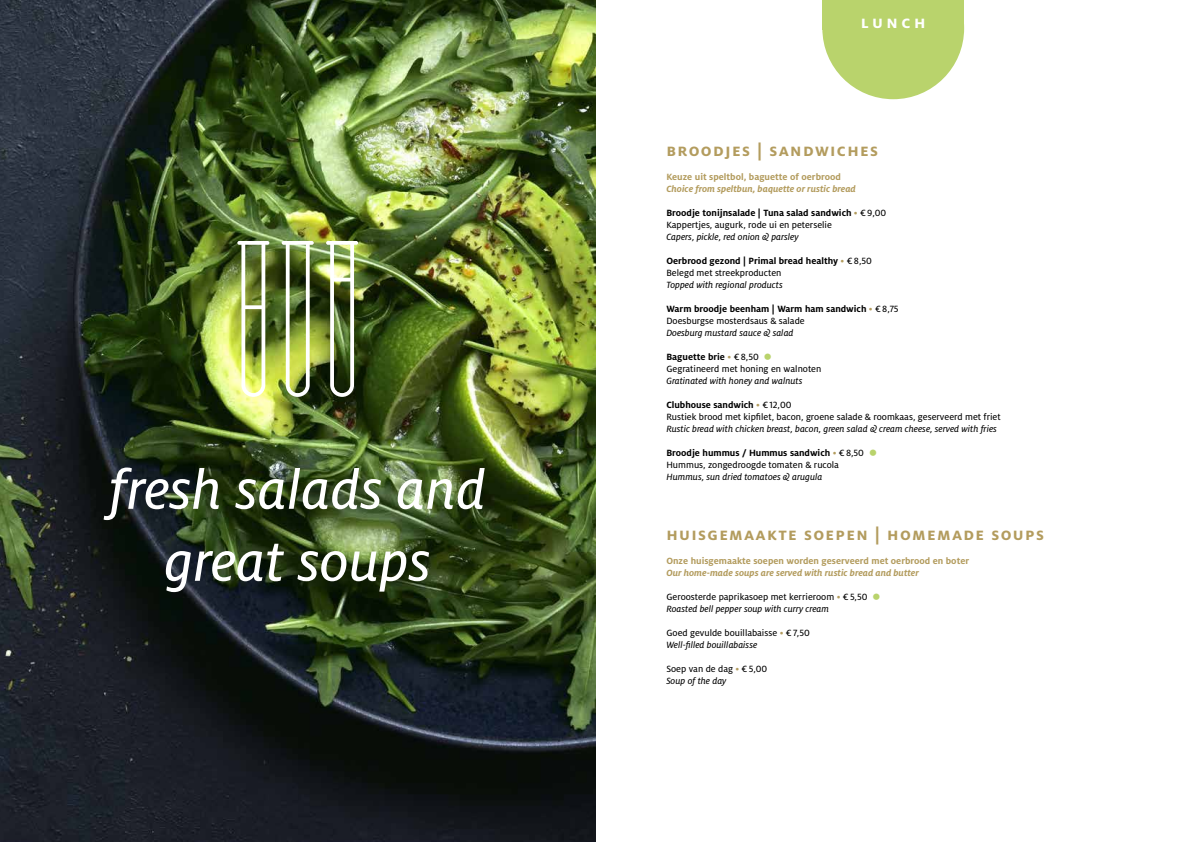
<style>
.page{position:relative;width:1191px;height:842px;background:#fff}
.page>*{position:absolute;margin:0;border:0;box-sizing:border-box;transform-origin:0 0}
.t1{font:60px/72px "Milo OT Text Ita";color:#fff;text-align:center}
.t2{font:700 18px "Milo OT";letter-spacing:.075em;color:#b39c5e}
.t3{font:700 18px "Milo OT";letter-spacing:.2em;color:#fff}
.t4{font:10px "Milo OT Text";color:#000}
.t5{font:10px "Milo OT Text Ita";color:#000}
.t6{font:700 10px "Milo OT";color:#000}
.t7{font:700 10px "Milo OT";color:#b39c5e}
.t8{font:italic 700 10px "Milo OT";color:#b39c5e}
.s1{font-family:"Milo OT Text";font-weight:400;color:#b39c5e}
.s2{font-family:"Milo OT Text";font-weight:400}
.s3{color:#b39c5e}
</style>
<div class="page">
<svg style="left:822px;top:29px;width:142px;height:70px"></svg>
<div style="left:822px;top:0;width:142px;height:29px;background:#b9d36c"></div>
<img style="left:0;top:0;width:595px;height:842px">
<img style="left:326px;top:241px;width:32px;height:156px">
<img style="left:237px;top:241px;width:32px;height:156px">
<img style="left:282px;top:241px;width:32px;height:156px">
<h1 class="t1" style="left:109px;top:454px;width:378px">fresh salads and great soups</h1>
<h2 class="t3" style="left:860px;top:13px;width:66px">lunch</h2>
<h2 class="t2" style="left:666px;top:140px;width:213px">broodjes | sandwiches</h2>
<p class="t7" style="left:666px;top:171px;width:176px">Keuze uit speltbol, baguette of oerbrood</p>
<p class="t8" style="left:666px;top:183px;width:191px">Choice from speltbun, baquette or rustic bread</p>
<p class="t6" style="left:666px;top:207px;width:221px">Broodje tonijnsalade | Tuna salad sandwich <span class="s1">•</span> <span class="s2">€9,00</span></p>
<p class="t4" style="left:666px;top:219px;width:167px">Kappertjes, augurk, rode ui en peterselie</p>
<p class="t5" style="left:666px;top:231px;width:134px">Capers, pickle, red onion &amp; parsley</p>
<p class="t6" style="left:666px;top:255px;width:207px">Oerbrood gezond | Primal bread healthy <span class="s1">•</span> <span class="s2">€8,50</span></p>
<p class="t4" style="left:666px;top:267px;width:117px">Belegd met streekproducten</p>
<p class="t5" style="left:666px;top:279px;width:118px">Topped with regional products</p>
<p class="t6" style="left:666px;top:303px;width:234px">Warm broodje beenham | Warm ham sandwich <span class="s1">•</span> <span class="s2">€8,75</span></p>
<p class="t4" style="left:666px;top:315px;width:140px">Doesburgse mosterdsaus &amp; salade</p>
<p class="t5" style="left:666px;top:327px;width:129px">Doesburg mustard sauce &amp; salad</p>
<p class="t6" style="left:666px;top:351px;width:94px">Baguette brie <span class="s1">•</span> <span class="s2">€8,50</span></p>
<p class="t4" style="left:666px;top:363px;width:156px">Gegratineerd met honing en walnoten</p>
<p class="t5" style="left:666px;top:375px;width:138px">Gratinated with honey and walnuts</p>
<p class="t6" style="left:666px;top:399px;width:127px">Clubhouse sandwich <span class="s1">•</span> <span class="s2">€12,00</span></p>
<p class="t4" style="left:666px;top:411px;width:336px">Rustiek brood met kipfilet, bacon, groene salade &amp; roomkaas, geserveerd met friet</p>
<p class="t5" style="left:666px;top:423px;width:332px">Rustic bread with chicken breast, bacon, green salad &amp; cream cheese, served with fries</p>
<p class="t6" style="left:666px;top:447px;width:199px">Broodje hummus / Hummus sandwich <span class="s1">•</span> <span class="s2">€8,50</span></p>
<p class="t4" style="left:666px;top:459px;width:174px">Hummus, zongedroogde tomaten &amp; rucola</p>
<p class="t5" style="left:666px;top:471px;width:157px">Hummus, sun dried tomatoes &amp; arugula</p>
<h2 class="t2" style="left:666px;top:524px;width:379px">H uisgemaakte Soepen | homemade soups</h2>
<p class="t7" style="left:666px;top:555px;width:304px">Onze huisgemaakte soepen worden geserveerd met oerbrood en boter</p>
<p class="t8" style="left:666px;top:567px;width:254px">Our home-made soups are served with rustic bread and butter</p>
<p class="t4" style="left:666px;top:591px;width:203px">Geroosterde paprikasoep met kerrieroom <span class="s3">•</span> €5,50</p>
<p class="t5" style="left:666px;top:603px;width:164px">Roasted bell pepper soup with curry cream</p>
<p class="t4" style="left:666px;top:627px;width:145px">Goed gevulde bouillabaisse <span class="s3">•</span> €7,50</p>
<p class="t5" style="left:666px;top:639px;width:92px">Well-filled bouillabaisse</p>
<p class="t4" style="left:666px;top:663px;width:102px">Soep van de dag <span class="s3">•</span> €5,00</p>
<p class="t5" style="left:666px;top:675px;width:62px">Soup of the day</p>
</div>
